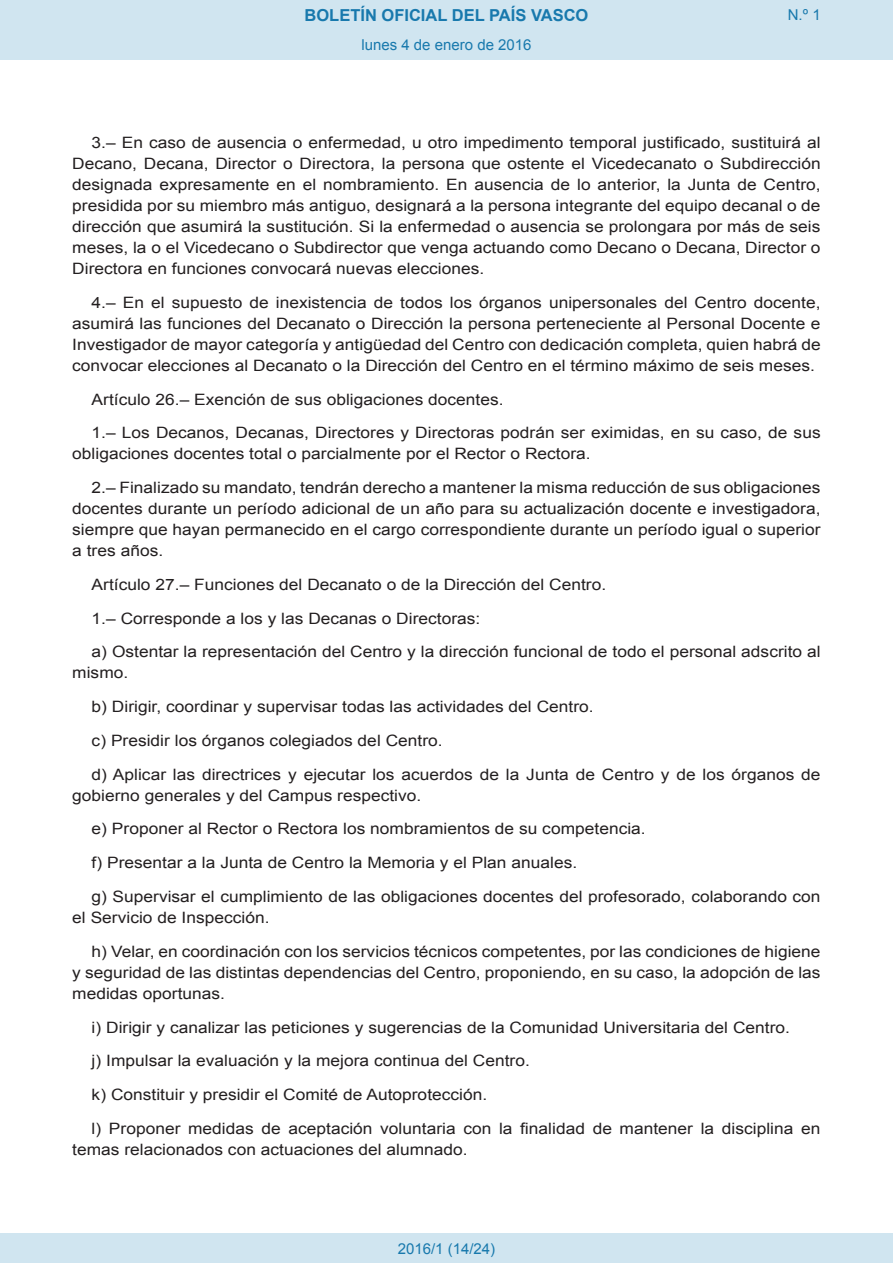
<style>
.page{position:relative;width:893px;height:1263px;background:#fff}
.page>*{position:absolute;margin:0;border:0;box-sizing:border-box;transform-origin:0 0}
.t1{font:700 16.5px "Arial";color:#1879ad}
.BOPVDetalle{font:15.6px/21px "Arial";color:#231f20;scale:1.11 1}
.Paginacion_Centro{font:15px "Arial";color:#1879ad}
</style>
<div class="page">
<div style="left:0;top:0;width:893px;height:60px;background:#d0e5f0"></div>
<div style="left:0;top:1233px;width:893px;height:30px;background:#d0e5f0"></div>
<p class="t1" style="left:305px;top:4px;width:285px">BOLETÍN OFICIAL DEL PAÍS VASCO</p>
<p class="Paginacion_Centro" style="left:361px;top:35px;width:172px">lunes 4 de enero de 2016</p>
<p class="Paginacion_Centro" style="left:788px;top:5px;width:34px">N.º 1</p>
<p class="BOPVDetalle" style="left:72px;top:132px;width:676px;text-align:justify;text-indent:19px">3.– En caso de ausencia o enfermedad, u otro impedimento temporal justificado, sustituirá al Decano, Decana, Director o Directora, la persona que ostente el Vicedecanato o Subdirección designada expresamente en el nombramiento. En ausencia de lo anterior, la Junta de Centro, presidida por su miembro más antiguo, designará a la persona integrante del equipo decanal o de dirección que asumirá la sustitución. Si la enfermedad o ausencia se prolongara por más de seis meses, la o el Vicedecano o Subdirector que venga actuando como Decano o Decana, Director o Directora en funciones convocará nuevas elecciones.</p>
<p class="BOPVDetalle" style="left:72px;top:292px;width:676px;text-align:justify;text-indent:19px">4.– En el supuesto de inexistencia de todos los órganos unipersonales del Centro docente, asumirá las funciones del Decanato o Dirección la persona perteneciente al Personal Docente e Investigador de mayor categoría y antigüedad del Centro con dedicación completa, quien habrá de convocar elecciones al Decanato o la Dirección del Centro en el término máximo de seis meses.</p>
<p class="BOPVDetalle" style="left:92px;top:389px;width:373px">Artículo 26.– Exención de sus obligaciones docentes.</p>
<p class="BOPVDetalle" style="left:72px;top:423px;width:676px;text-indent:19px">1.– Los Decanos, Decanas, Directores y Directoras podrán ser eximidas, en su caso, de sus obligaciones docentes total o parcialmente por el Rector o Rectora.</p>
<p class="BOPVDetalle" style="left:72px;top:477px;width:676px;text-align:justify;text-indent:19px">2.– Finalizado su mandato, tendrán derecho a mantener la misma reducción de sus obligaciones docentes durante un período adicional de un año para su actualización docente e investigadora, siempre que hayan permanecido en el cargo correspondiente durante un período igual o superior a tres años.</p>
<p class="BOPVDetalle" style="left:92px;top:574px;width:465px">Artículo 27.– Funciones del Decanato o de la Dirección del Centro.</p>
<p class="BOPVDetalle" style="left:92px;top:608px;width:352px">1.– Corresponde a los y las Decanas o Directoras:</p>
<p class="BOPVDetalle" style="left:72px;top:642px;width:676px;text-indent:19px">a) Ostentar la representación del Centro y la dirección funcional de todo el personal adscrito al mismo.</p>
<p class="BOPVDetalle" style="left:92px;top:696px;width:454px">b) Dirigir, coordinar y supervisar todas las actividades del Centro.</p>
<p class="BOPVDetalle" style="left:92px;top:730px;width:318px">c) Presidir los órganos colegiados del Centro.</p>
<p class="BOPVDetalle" style="left:72px;top:764px;width:675px;text-indent:19px">d) Aplicar las directrices y ejecutar los acuerdos de la Junta de Centro y de los órganos de gobierno generales y del Campus respectivo.</p>
<p class="BOPVDetalle" style="left:92px;top:819px;width:501px">e) Proponer al Rector o Rectora los nombramientos de su competencia.</p>
<p class="BOPVDetalle" style="left:92px;top:852px;width:439px">f) Presentar a la Junta de Centro la Memoria y el Plan anuales.</p>
<p class="BOPVDetalle" style="left:72px;top:886px;width:676px;text-indent:19px">g) Supervisar el cumplimiento de las obligaciones docentes del profesorado, colaborando con el Servicio de Inspección.</p>
<p class="BOPVDetalle" style="left:72px;top:941px;width:676px;text-align:justify;text-indent:19px">h) Velar, en coordinación con los servicios técnicos competentes, por las condiciones de higiene y seguridad de las distintas dependencias del Centro, proponiendo, en su caso, la adopción de las medidas oportunas.</p>
<p class="BOPVDetalle" style="left:92px;top:1017px;width:631px">i) Dirigir y canalizar las peticiones y sugerencias de la Comunidad Universitaria del Centro.</p>
<p class="BOPVDetalle" style="left:92px;top:1050px;width:396px">j) Impulsar la evaluación y la mejora continua del Centro.</p>
<p class="BOPVDetalle" style="left:92px;top:1084px;width:358px">k) Constituir y presidir el Comité de Autoprotección.</p>
<p class="BOPVDetalle" style="left:72px;top:1118px;width:675px;text-indent:19px">l) Proponer medidas de aceptación voluntaria con la finalidad de mantener la disciplina en temas relacionados con actuaciones del alumnado.</p>
<p class="Paginacion_Centro" style="left:398px;top:1238px;width:99px">2016/1 (14/24)</p>
</div>
